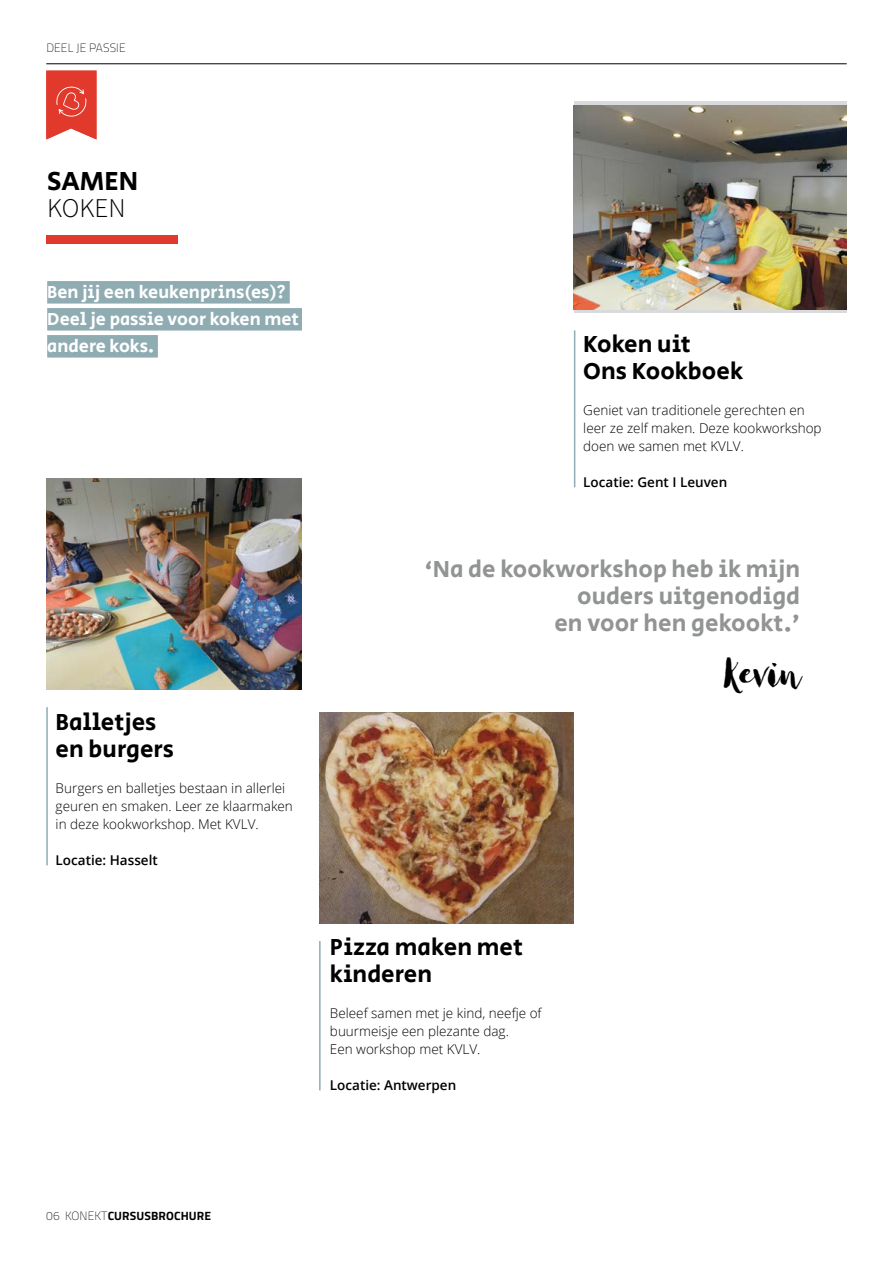
<style>
.page{position:relative;width:893px;height:1263px;background:#fff}
.page>*{position:absolute;margin:0;border:0;box-sizing:border-box;transform-origin:0 0}
.t1{font:42px "Delish Pro Regular";color:#000}
.t2{font:27px "Secular One";color:#000}
.t3{font:300 27px "Source Sans Pro";color:#000}
.t4{font:24px/27px "Secular One";color:#929494;text-align:right}
.t5{font:24px/27px "Secular One";color:#000}
.t6{font:18px/27px "Secular One";color:#fff}
.t7{font:300 13.5px/18px "Open Sans";color:#000}
.t8{font:600 13.5px "Open Sans";color:#000}
.t9{font:700 12px "Titillium";letter-spacing:.01em;color:#000}
.t10{font:100 12px "Titillium";letter-spacing:.01em;color:#000}
.s1{font-weight:100}
</style>
<div class="page">
<div style="left:574px;top:102px;width:273px;height:211px;background:#d8dadb"></div>
<img style="left:574px;top:105px;width:273px;height:205px">
<img style="left:46px;top:478px;width:255px;height:212px">
<img style="left:319px;top:712px;width:255px;height:212px">
<hr style="left:574px;top:330px;width:1px;height:157px;background:#8facb2">
<hr style="left:46px;top:707px;width:2px;height:158px;background:#8facb2">
<hr style="left:319px;top:941px;width:2px;height:149px;background:#8facb2">
<div style="left:46px;top:235px;width:132px;height:9px;background:#e13a2d"></div>
<svg style="left:46px;top:71px;width:50px;height:68px;background:#e45044"></svg>
<div style="left:47px;top:281px;width:243px;height:23px;background:#8facb2"></div>
<div style="left:47px;top:308px;width:255px;height:23px;background:#8facb2"></div>
<div style="left:47px;top:335px;width:111px;height:23px;background:#8facb2"></div>
<hr style="left:46px;top:63px;width:801px;height:1px;background:#000">
<p class="t10" style="left:46px;top:39px;width:81px">DEEL JE PASSIE</p>
<h2 class="t2" style="left:47px;top:163px;width:92px">SAMEN</h2>
<h2 class="t3" style="left:47px;top:192px;width:80px">KOKEN</h2>
<h3 class="t6" style="left:47px;top:279px;width:253px">Ben jij een keukenprins(es)?<br>Deel je passie voor koken met andere koks.</h3>
<h3 class="t5" style="left:56px;top:710px;width:120px">Balletjes en burgers</h3>
<p class="t7" style="left:56px;top:779px;width:239px">Burgers en balletjes bestaan in allerlei geuren en smaken. Leer ze klaarmaken in deze kookworkshop. Met KVLV.</p>
<p class="t8" style="left:56px;top:851px;width:104px">Locatie: Hasselt</p>
<h3 class="t5" style="left:583px;top:332px;width:161px">Koken uit<br>Ons Kookboek</h3>
<p class="t7" style="left:583px;top:401px;width:240px">Geniet van traditionele gerechten en leer ze zelf maken. Deze kookworkshop doen we samen met KVLV.</p>
<p class="t8" style="left:583px;top:473px;width:145px">Locatie: Gent I Leuven</p>
<h3 class="t4" style="left:425px;top:557px;width:377px">‘Na de kookworkshop heb ik mijn ouders uitgenodigd<br>en voor hen gekookt.'</h3>
<h1 class="t1" style="left:723px;top:646px;width:78px">Kevin</h1>
<h3 class="t5" style="left:330px;top:935px;width:195px">Pizza maken met kinderen</h3>
<p class="t7" style="left:330px;top:1004px;width:213px">Beleef samen met je kind, neefje of buurmeisje een plezante dag.<br>Een workshop met KVLV.</p>
<p class="t8" style="left:330px;top:1076px;width:128px">Locatie: Antwerpen</p>
<p class="t9" style="left:46px;top:1207px;width:166px"><span class="s1">06 KONEKT</span>CURSUSBROCHURE</p>
</div>
